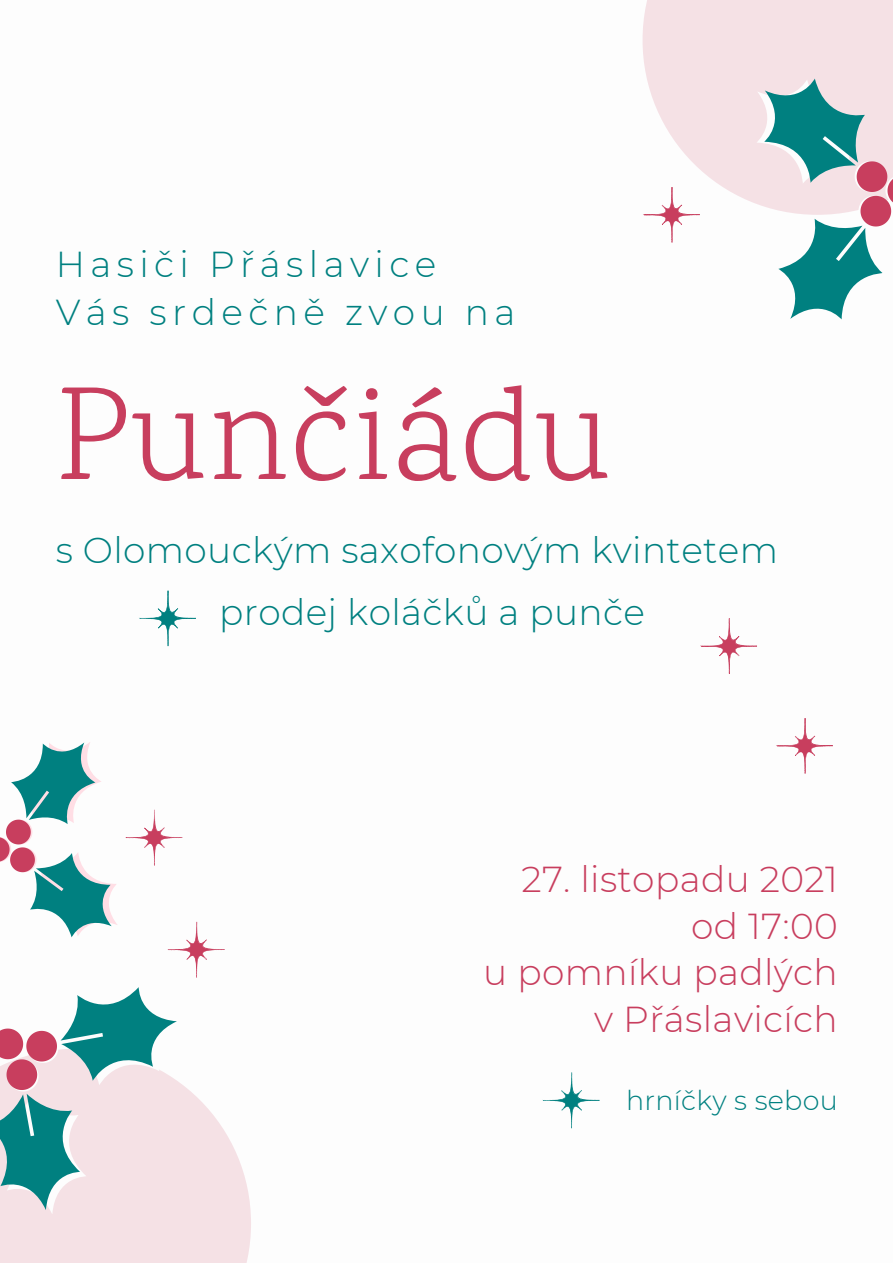
<style>
.page{position:relative;width:893px;height:1263px;background:#fff}
.page>*{position:absolute;margin:0;border:0;box-sizing:border-box;transform-origin:0 0}
.t1{font:300 135.07px "Karma";letter-spacing:.01em;color:#c83e5e}
.t2{font:300 36px "Montserrat";letter-spacing:.01em;color:#c83e5e}
.t3{font:300 36px "Montserrat";letter-spacing:.01em;color:#008080}
.t4{font:300 36px "Montserrat";letter-spacing:.15em;color:#008080}
.t5{font:300 27px "Montserrat";letter-spacing:.01em;color:#008080}
</style>
<div class="page">
<div style="left:0;top:1131px;width:251px;height:132px;background:#f5e1e5"></div>
<svg style="left:642px;top:0;width:251px;height:191px;background:#f6e5e8"></svg>
<svg style="left:643px;top:187px;width:57px;height:56px"></svg>
<svg style="left:700px;top:618px;width:57px;height:56px"></svg>
<svg style="left:0;top:742px;width:224px;height:480px"></svg>
<svg style="left:542px;top:1073px;width:57px;height:55px"></svg>
<svg style="left:776px;top:718px;width:57px;height:56px"></svg>
<svg style="left:730px;top:56px;width:163px;height:264px"></svg>
<svg style="left:139px;top:591px;width:57px;height:55px"></svg>
<p class="t4" style="left:56px;top:242px;width:382px">Hasiči Přáslavice</p>
<p class="t4" style="left:56px;top:291px;width:461px">Vás srdečně zvou na</p>
<p class="t1" style="left:56px;top:351px;width:556px">Punčiádu</p>
<p class="t3" style="left:56px;top:528px;width:724px">s Olomouckým saxofonovým kvintetem</p>
<p class="t3" style="left:219px;top:590px;width:427px">prodej koláčků a punče</p>
<p class="t2" style="left:521px;top:857px;width:318px">27. listopadu 2021</p>
<p class="t2" style="left:691px;top:904px;width:148px">od 17:00</p>
<p class="t2" style="left:483px;top:950px;width:356px">u pomníku padlých</p>
<p class="t2" style="left:594px;top:997px;width:245px">v Přáslavicích</p>
<p class="t5" style="left:626px;top:1084px;width:213px">hrníčky s sebou</p>
</div>
